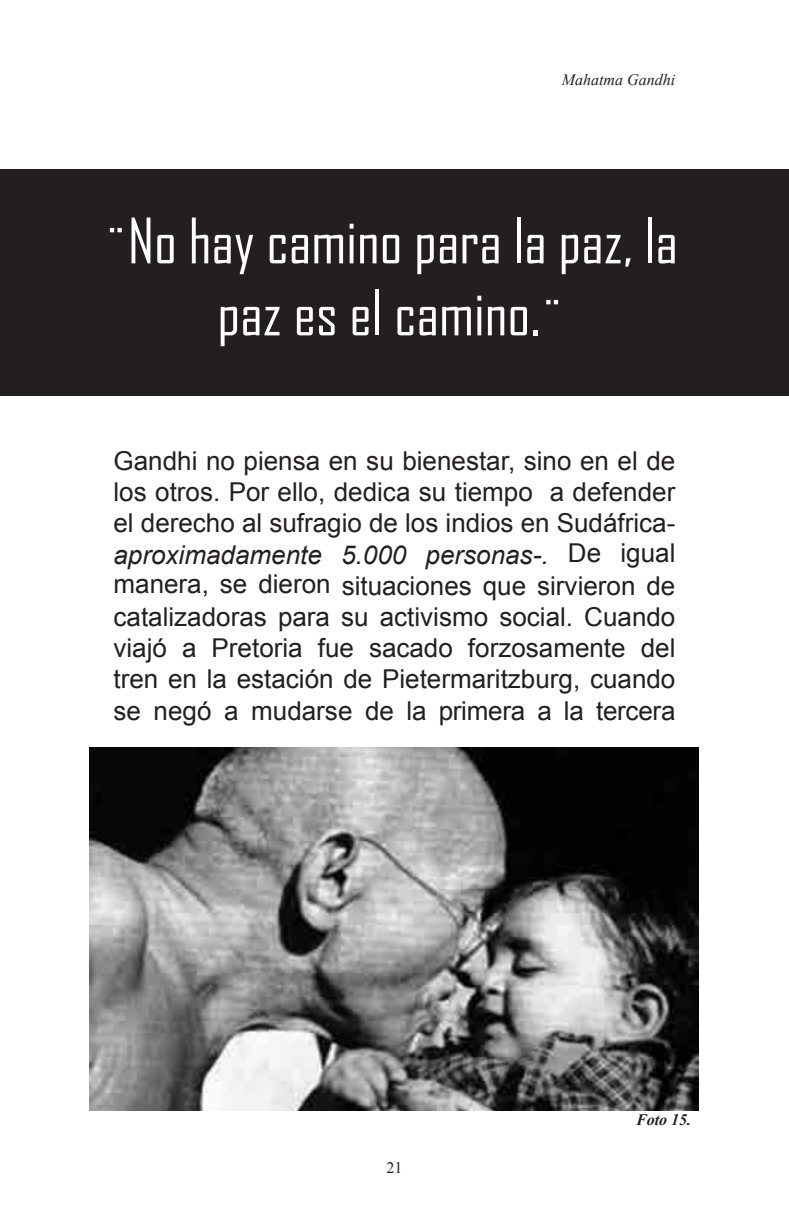
<style>
.page{position:relative;width:789px;height:1224px;background:#fff}
.page>*{position:absolute;margin:0;border:0;box-sizing:border-box;transform-origin:0 0}
.t1{font:60px/72px "Agency FB";color:#fff;text-align:center}
.t2{font:26px/31.2px "Arial";color:#231f20;text-align:justify}
.t3{font:italic 16px "Times New Roman";color:#231f20}
.t4{font:italic 700 16px "Times New Roman";color:#231f20}
.t5{font:16px "Times New Roman";color:#231f20}
.s1{font-style:italic}
</style>
<div class="page">
<div style="left:0;top:170px;width:788px;height:226px;background:#231f20"></div>
<img style="left:89px;top:747px;width:609px;height:364px">
<p class="t3" style="left:561px;top:69px;width:115px">Mahatma Gandhi</p>
<p class="t1" style="left:104px;top:204px;width:575px">¨No hay camino para la paz, la paz es el camino.¨</p>
<p class="t2" style="left:113px;top:445px;width:563px">Gandhi no piensa en su bienestar, sino en el de los otros. Por ello, dedica su tiempo a defender el derecho al sufragio de los indios en Sudáfrica&shy;<span class="s1">aproximadamente 5.000 personas-.</span> De igual manera, se dieron situaciones que sirvieron de catalizadoras para su activismo social. Cuando viajó a Pretoria fue sacado forzosamente del tren en la estación de Pietermaritzburg, cuando se negó a mudarse de la primera a la tercera</p>
<p class="t5" style="left:386px;top:1157px;width:17px">21</p>
<p class="t4" style="left:635px;top:1109px;width:57px">Foto 15.</p>
</div>
